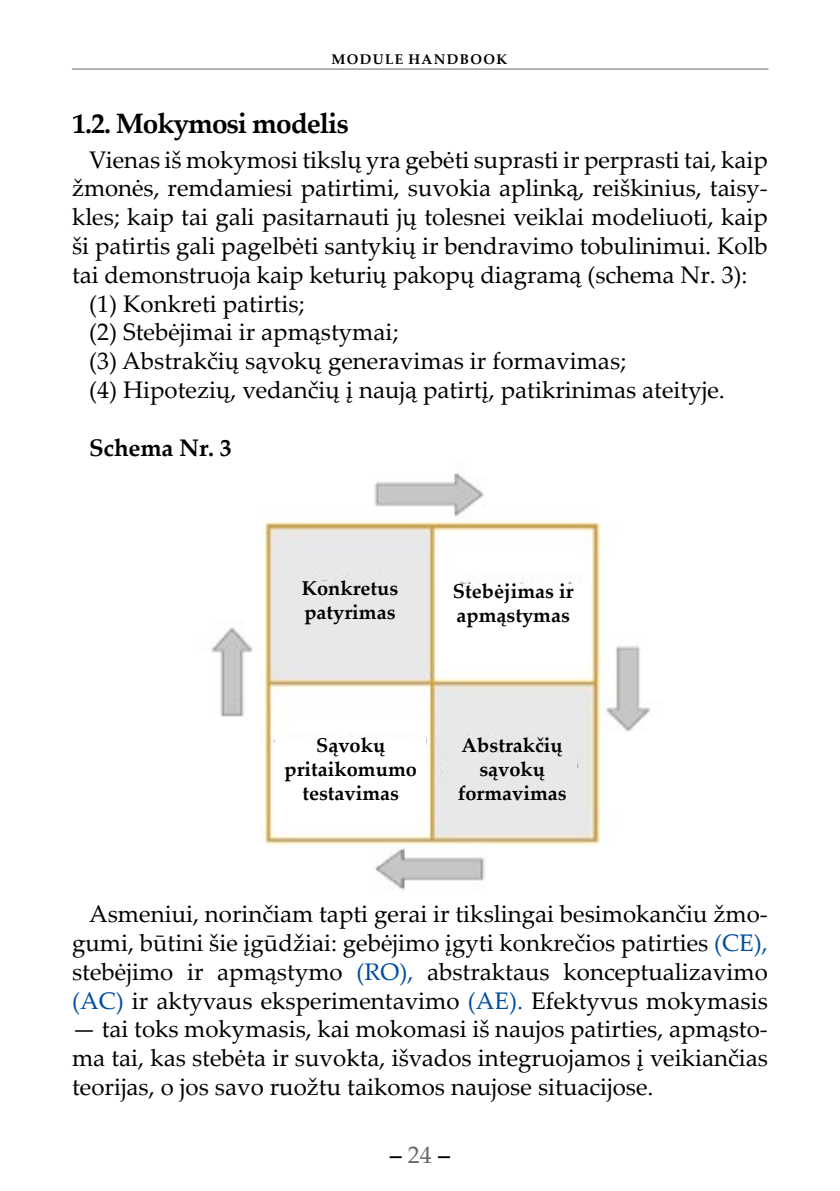
<style>
.page{position:relative;width:840px;height:1191px;background:#fff}
.page>*{position:absolute;margin:0;border:0;box-sizing:border-box;transform-origin:0 0}
.t1{font:700 28px "Palatino Linotype";letter-spacing:-.035em;color:#000}
.t2{font:24px/28.8px "Palatino Linotype";letter-spacing:-.005em;color:#000;text-align:justify}
.t3{font:700 24px "Palatino Linotype";letter-spacing:-.01em;color:#000}
.t4{font:700 20px/24px "Palatino Linotype";color:#000}
.t5{font:700 14px "Palatino Linotype";letter-spacing:.1em;color:#000}
.s1{color:#004d9f}
.s2{font-weight:400;color:#68676c}
</style>
<div class="page">
<hr style="left:72px;top:69px;width:696px;height:1px;background:#68676c">
<img style="left:211px;top:472px;width:440px;height:419px">
<div style="left:285px;top:581px;width:129px;height:85px;background:#e8e8e8"></div>
<div style="left:436px;top:584px;width:153px;height:82px;background:#fff"></div>
<div style="left:447px;top:738px;width:129px;height:90px;background:#e8e8e8"></div>
<div style="left:275px;top:738px;width:151px;height:90px;background:#fff"></div>
<p class="t5" style="left:331px;top:50px;width:177px">MODULE HANDBOOK</p>
<p class="t1" style="left:72px;top:104px;width:278px">1.2. Mokymosi modelis</p>
<p class="t2" style="left:89px;top:144px;width:679px">Vienas iš mokymosi tikslų yra gebėti suprasti ir perprasti tai, kaip</p>
<p class="t2" style="left:72px;top:173px;width:697px">žmonės, remdamiesi patirtimi, suvokia aplinką, reiškinius, taisy-</p>
<p class="t2" style="left:72px;top:202px;width:696px">kles; kaip tai gali pasitarnauti jų tolesnei veiklai modeliuoti, kaip</p>
<p class="t2" style="left:72px;top:230px;width:696px">ši patirtis gali pagelbėti santykių ir bendravimo tobulinimui. Kolb</p>
<p class="t2" style="left:72px;top:259px;width:676px">tai demonstruoja kaip keturių pakopų diagramą (schema Nr. 3):</p>
<p class="t2" style="left:89px;top:288px;width:217px">(1) Konkreti patirtis;</p>
<p class="t2" style="left:89px;top:317px;width:311px">(2) Stebėjimai ir apmąstymai;</p>
<p class="t2" style="left:89px;top:346px;width:538px">(3) Abstrakčių sąvokų generavimas ir formavimas;</p>
<p class="t2" style="left:89px;top:374px;width:637px">(4) Hipotezių, vedančių į naują patirtį, patikrinimas ateityje.</p>
<p class="t3" style="left:89px;top:430px;width:144px">Schema Nr. 3</p>
<p class="t4" style="left:301px;top:576px;width:98px">Konkretus patyrimas</p>
<p class="t4" style="left:452px;top:578px;width:122px">Stebėjimas ir apmąstymas</p>
<p class="t4" style="left:284px;top:732px;width:134px;text-align:center">Sąvokų pritaikomumo testavimas</p>
<p class="t4" style="left:457px;top:732px;width:110px;text-align:center">Abstrakčių sąvokų formavimas</p>
<p class="t2" style="left:72px;top:898px;width:697px;text-indent:17px">Asmeniui, norinčiam tapti gerai ir tikslingai besimokančiu žmo&shy;gumi, būtini šie įgūdžiai: gebėjimo įgyti konkrečios patirties <span class="s1">(CE), </span>stebėjimo ir apmąstymo <span class="s1">(RO),</span> abstraktaus konceptualizavimo <span class="s1">(AC)</span> ir aktyvaus eksperimentavimo <span class="s1">(AE).</span> Efektyvus mokymasis</p>
<p class="t2" style="left:72px;top:1013px;width:697px">— tai toks mokymasis, kai mokomasi iš naujos patirties, apmąsto&shy;ma tai, kas stebėta ir suvokta, išvados integruojamos į veikiančias teorijas, o jos savo ruožtu taikomos naujose situacijose.</p>
<p class="t3" style="left:390px;top:1138px;width:61px">–<span class="s2">24</span>–</p>
</div>
